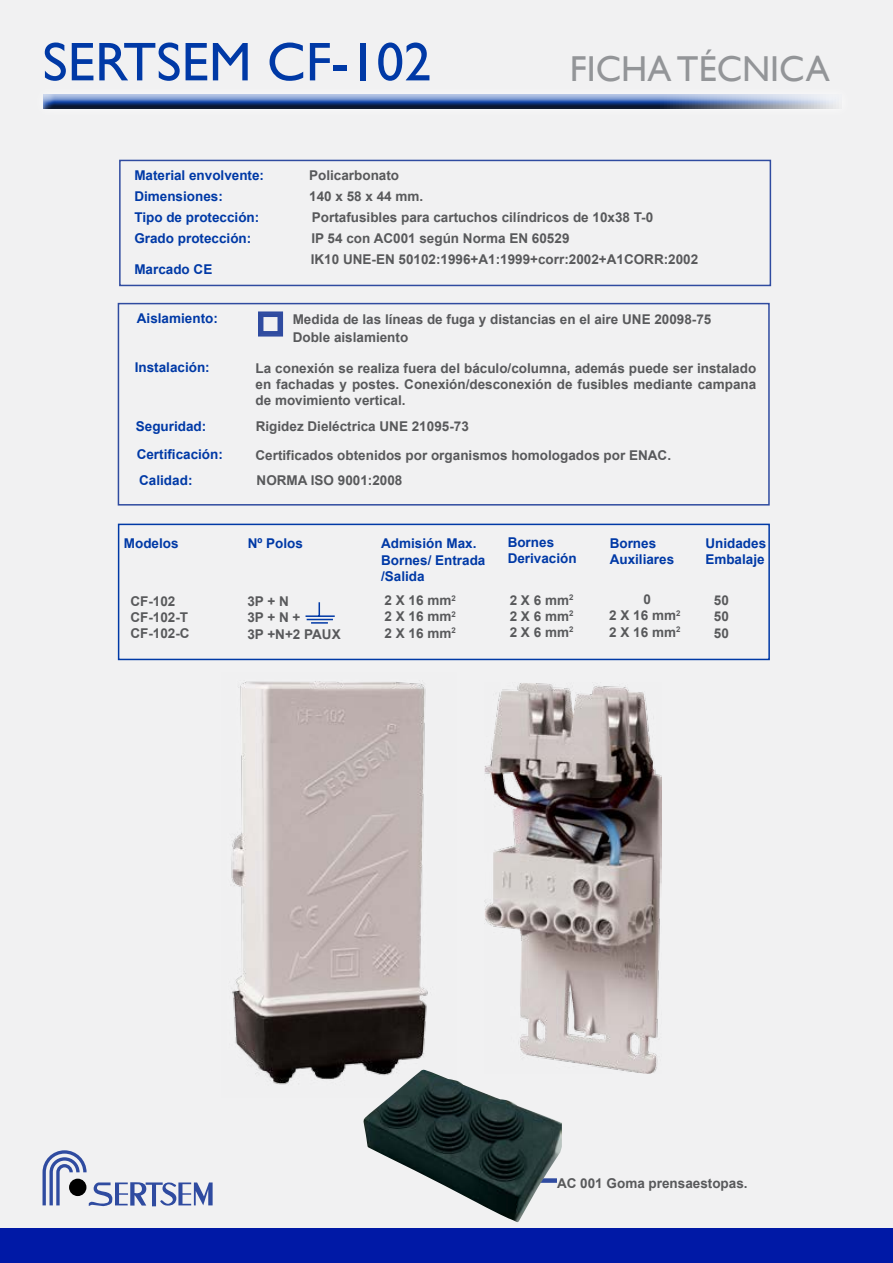
<style>
.page{position:relative;width:893px;height:1263px;background:#fff}
.page>*{position:absolute;margin:0;border:0;box-sizing:border-box;transform-origin:0 0}
.t1{font:54.75px "Gill Sans";color:#0039a6}
.t2{font:36px "Gill Sans";color:#939598}
.t3{font:700 13.5px/16.2px "Arial";color:#58595b}
.t4{font:700 13.5px/16.2px "Arial";color:#0039a6}
</style>
<div class="page">
<div style="left:0;top:0;width:892px;height:1263px;background:#f1f1f2"></div>
<div style="left:37px;top:87px;width:816px;height:22px;background:#000;opacity:.75"></div>
<div style="left:0;top:1228px;width:893px;height:35px;background:#0019a6"></div>
<svg style="left:43px;top:1150px;width:170px;height:56px"></svg>
<svg style="left:258px;top:311px;width:26px;height:26px"></svg>
<div style="left:259px;top:312px;width:23px;height:24px;border:2px solid #2f4ba0"></div>
<div style="left:261px;top:315px;width:18px;height:18px;border:2px solid #2f4ba0"></div>
<div style="left:119px;top:160px;width:652px;height:126px;border:2px solid #2f4ba0"></div>
<div style="left:118px;top:303px;width:652px;height:202px;border:2px solid #2f4ba0"></div>
<div style="left:118px;top:524px;width:652px;height:136px;border:2px solid #0039a6"></div>
<hr style="left:306px;top:615px;width:29px;height:2px;background:#0039a6">
<svg style="left:307px;top:602px;width:26px;height:22px"></svg>
<img style="left:485px;top:683px;width:177px;height:391px">
<img style="left:231px;top:681px;width:197px;height:404px">
<img style="left:363px;top:1070px;width:199px;height:153px">
<h1 class="t1" style="left:43px;top:30px;width:390px">SERTSEM CF-102</h1>
<h2 class="t2" style="left:570px;top:48px;width:261px">FICHA TÉCNICA</h2>
<p class="t4" style="left:134px;top:167px;width:131px">Material envolvente:</p>
<p class="t3" style="left:309px;top:167px;width:92px">Policarbonato</p>
<p class="t4" style="left:134px;top:188px;width:90px">Dimensiones:</p>
<p class="t3" style="left:309px;top:188px;width:116px">140 x 58 x 44 mm.</p>
<p class="t4" style="left:134px;top:209px;width:127px">Tipo de protección:</p>
<p class="t3" style="left:312px;top:209px;width:343px">Portafusibles para cartuchos cilíndricos de 10x38 T-0</p>
<p class="t4" style="left:134px;top:230px;width:119px">Grado protección:</p>
<p class="t3" style="left:311px;top:228px;width:389px;line-height:21px">IP 54 con AC001 según Norma EN 60529<br>IK10 UNE-EN 50102:1996+A1:1999+corr:2002+A1CORR:2002</p>
<p class="t4" style="left:134px;top:262px;width:80px">Marcado CE</p>
<p class="t4" style="left:137px;top:311px;width:83px">Aislamiento:</p>
<p class="t3" style="left:293px;top:310px;width:420px;line-height:18px">Medida de las líneas de fuga y distancias en el aire UNE 20098-75<br>Doble aislamiento</p>
<p class="t4" style="left:135px;top:359px;width:77px">Instalación:</p>
<p class="t3" style="left:256px;top:360px;width:502px;text-align:justify">La conexión se realiza fuera del báculo/columna, además puede ser instalado en fachadas y postes. Conexión/desconexión de fusibles mediante campana de movimiento vertical.</p>
<p class="t4" style="left:136px;top:418px;width:72px">Seguridad:</p>
<p class="t3" style="left:256px;top:418px;width:215px">Rigidez Dieléctrica UNE 21095-73</p>
<p class="t4" style="left:137px;top:442px;width:88px;line-height:25.5px">Certificación:<br>Calidad:</p>
<p class="t3" style="left:256px;top:443px;width:417px;line-height:25.3px">Certificados obtenidos por organismos homologados por ENAC.<br>NORMA ISO 9001:2008</p>
<p class="t4" style="left:124px;top:535px;width:56px">Modelos</p>
<p class="t4" style="left:248px;top:535px;width:57px">Nº Polos</p>
<p class="t4" style="left:381px;top:536px;width:106px">Admisión Max.<br>Bornes/ Entrada /Salida</p>
<p class="t4" style="left:508px;top:534px;width:71px">Bornes<br>Derivación</p>
<p class="t4" style="left:610px;top:535px;width:66px">Bornes<br>Auxiliares</p>
<p class="t4" style="left:705px;top:535px;width:62px">Unidades<br>Embalaje</p>
<p class="t3" style="left:130px;top:593px;width:61px">CF-102<br>CF-102-T<br>CF-102-C</p>
<p class="t3" style="left:247px;top:593px;width:95px">3P + N<br>3P + N +<br>3P +N+2 PAUX</p>
<p class="t3" style="left:385px;top:592px;width:73px;text-align:justify">2 X 16 mm<sup>2<br></sup>2 X 16 mm<sup>2<br></sup>2 X 16 mm<sup>2</sup></p>
<p class="t3" style="left:510px;top:592px;width:65px;text-align:justify">2 X 6 mm<sup>2<br></sup>2 X 6 mm<sup>2<br></sup>2 X 6 mm<sup>2</sup></p>
<p class="t3" style="left:609px;top:591px;width:73px;text-align:center">0<br>2 X 16 mm<sup>2<br></sup>2 X 16 mm<sup>2</sup></p>
<p class="t3" style="left:714px;top:592px;width:17px;text-align:justify">50<br>50<br>50</p>
<p class="t3" style="left:557px;top:1175px;width:192px">AC 001 Goma prensaestopas.</p>
</div>
